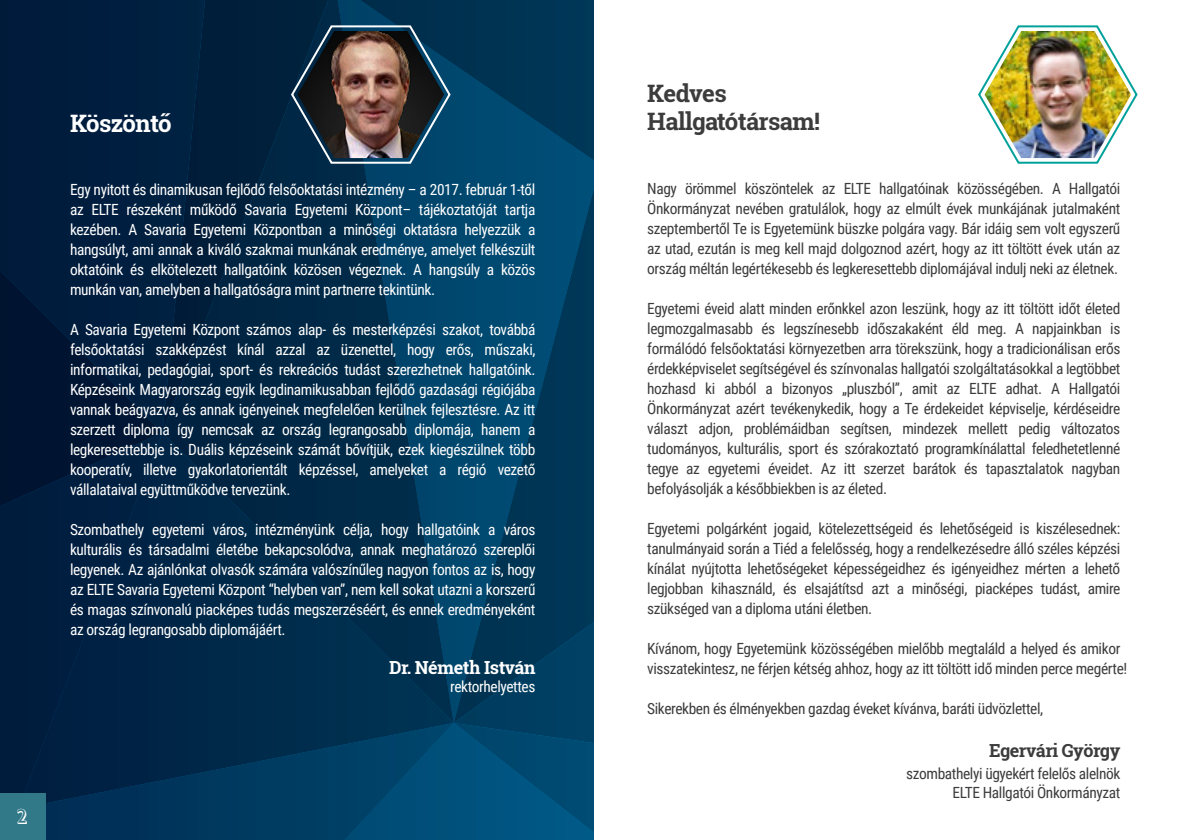
<style>
.page{position:relative;width:1191px;height:840px;background:#fff}
.page>*{position:absolute;margin:0;border:0;box-sizing:border-box;transform-origin:0 0}
.t1{font:700 24px/28.8px "Roboto Slab";letter-spacing:-.025em;color:#3d3c3c}
.t2{font:700 24px "Roboto Slab";letter-spacing:-.025em;color:#fff}
.t3{font:20px "Gill Sans Regular Shadowed";color:#fff}
.t4{font:700 18px "Roboto Slab";letter-spacing:-.025em;color:#fff}
.t5{font:700 18px "Roboto Slab";letter-spacing:-.025em;color:#3d3c3c}
.t6{font:15.4px/20px "Roboto Condensed";letter-spacing:-.025em;color:#3d3c3c;text-align:justify}
.t7{font:15.4px/20px "Roboto Condensed";letter-spacing:-.025em;color:#fff;text-align:justify}
</style>
<div class="page">
<svg style="left:0;top:0;width:594px;height:839px;background:#002e4f"></svg>
<img style="left:290px;top:24px;width:162px;height:141px">
<img style="left:978px;top:25px;width:160px;height:139px">
<div style="left:0;top:793px;width:45px;height:46px;background:#317989"></div>
<h1 class="t2" style="left:70px;top:106px;width:103px">Köszöntő</h1>
<p class="t7" style="left:70px;top:179px;width:467px">Egy nyitott és dinamikusan fejlődő felsőoktatási intézmény – a 2017. február 1-től az ELTE részeként működő Savaria Egyetemi Központ– tájékoztatóját tartja kezében. A Savaria Egyetemi Központban a minőségi oktatásra helyezzük a hangsúlyt, ami annak a kiváló szakmai munkának eredménye, amelyet felkészült oktatóink és elkötelezett hallgatóink közösen végeznek. A hangsúly a közös munkán van, amelyben a hallgatóságra mint partnerre tekintünk.</p>
<p class="t7" style="left:70px;top:319px;width:467px">A Savaria Egyetemi Központ számos alap- és mesterképzési szakot, továbbá felsőoktatási szakképzést kínál azzal az üzenettel, hogy erős, műszaki, informatikai, pedagógiai, sport- és rekreációs tudást szerezhetnek hallgatóink.<br>Képzéseink Magyarország egyik legdinamikusabban fejlődő gazdasági régiójába vannak beágyazva, és annak igényeinek megfelelően kerülnek fejlesztésre. Az itt szerzett diploma így nemcsak az ország legrangosabb diplomája, hanem a legkeresettebbje is. Duális képzéseink számát bővítjük, ezek kiegészülnek több kooperatív, illetve gyakorlatorientált képzéssel, amelyeket a régió vezető vállalataival együttműködve tervezünk.</p>
<p class="t7" style="left:70px;top:519px;width:467px">Szombathely egyetemi város, intézményünk célja, hogy hallgatóink a város kulturális és társadalmi életébe bekapcsolódva, annak meghatározó szereplői legyenek. Az ajánlónkat olvasók számára valószínűleg nagyon fontos az is, hogy az ELTE Savaria Egyetemi Központ “helyben van”, nem kell sokat utazni a korszerű és magas színvonalú piacképes tudás megszerzéséért, és ennek eredményeként az ország legrangosabb diplomájáért.</p>
<p class="t4" style="left:389px;top:654px;width:148px">Dr. Németh István</p>
<p class="t7" style="left:450px;top:675px;width:87px">rektorhelyettes</p>
<p class="t3" style="left:17px;top:801px;width:13px">2</p>
<h1 class="t1" style="left:647px;top:78px;width:174px">Kedves<br>Hallgatótársam!</h1>
<p class="t6" style="left:647px;top:177px;width:475px">Nagy örömmel köszöntelek az ELTE hallgatóinak közösségében. A Hallgatói Önkormányzat nevében gratulálok, hogy az elmúlt évek munkájának jutalmaként szeptembertől Te is Egyetemünk büszke polgára vagy. Bár idáig sem volt egyszerű az utad, ezután is meg kell majd dolgoznod azért, hogy az itt töltött évek után az ország méltán legértékesebb és legkeresettebb diplomájával indulj neki az életnek.</p>
<p class="t6" style="left:647px;top:297px;width:475px">Egyetemi éveid alatt minden erőnkkel azon leszünk, hogy az itt töltött időt életed legmozgalmasabb és legszínesebb időszakaként éld meg. A napjainkban is formálódó felsőoktatási környezetben arra törekszünk, hogy a tradicionálisan erős érdekképviselet segítségével és színvonalas hallgatói szolgáltatásokkal a legtöbbet hozhasd ki abból a bizonyos „pluszból”, amit az ELTE adhat. A Hallgatói Önkormányzat azért tevékenykedik, hogy a Te érdekeidet képviselje, kérdéseidre választ adjon, problémáidban segítsen, mindezek mellett pedig változatos tudományos, kulturális, sport és szórakoztató programkínálattal feledhetetlenné tegye az egyetemi éveidet. Az itt szerzet barátok és tapasztalatok nagyban befolyásolják a későbbiekben is az életed.</p>
<p class="t6" style="left:647px;top:517px;width:475px">Egyetemi polgárként jogaid, kötelezettségeid és lehetőségeid is kiszélesednek: tanulmányaid során a Tiéd a felelősség, hogy a rendelkezésedre álló széles képzési kínálat nyújtotta lehetőségeket képességeidhez és igényeidhez mérten a lehető legjobban kihasználd, és elsajátítsd azt a minőségi, piacképes tudást, amire szükséged van a diploma utáni életben.</p>
<p class="t6" style="left:647px;top:637px;width:481px">Kívánom, hogy Egyetemünk közösségében mielőbb megtaláld a helyed és amikor visszatekintesz, ne férjen kétség ahhoz, hogy az itt töltött idő minden perce megérte!</p>
<p class="t6" style="left:647px;top:697px;width:397px">Sikerekben és élményekben gazdag éveket kívánva, baráti üdvözlettel,</p>
<p class="t5" style="left:989px;top:738px;width:133px">Egervári György</p>
<p class="t6" style="left:906px;top:763px;width:216px;line-height:18.4px;text-align:right">szombathelyi ügyekért felelős alelnök<br>ELTE Hallgatói Önkormányzat</p>
</div>
